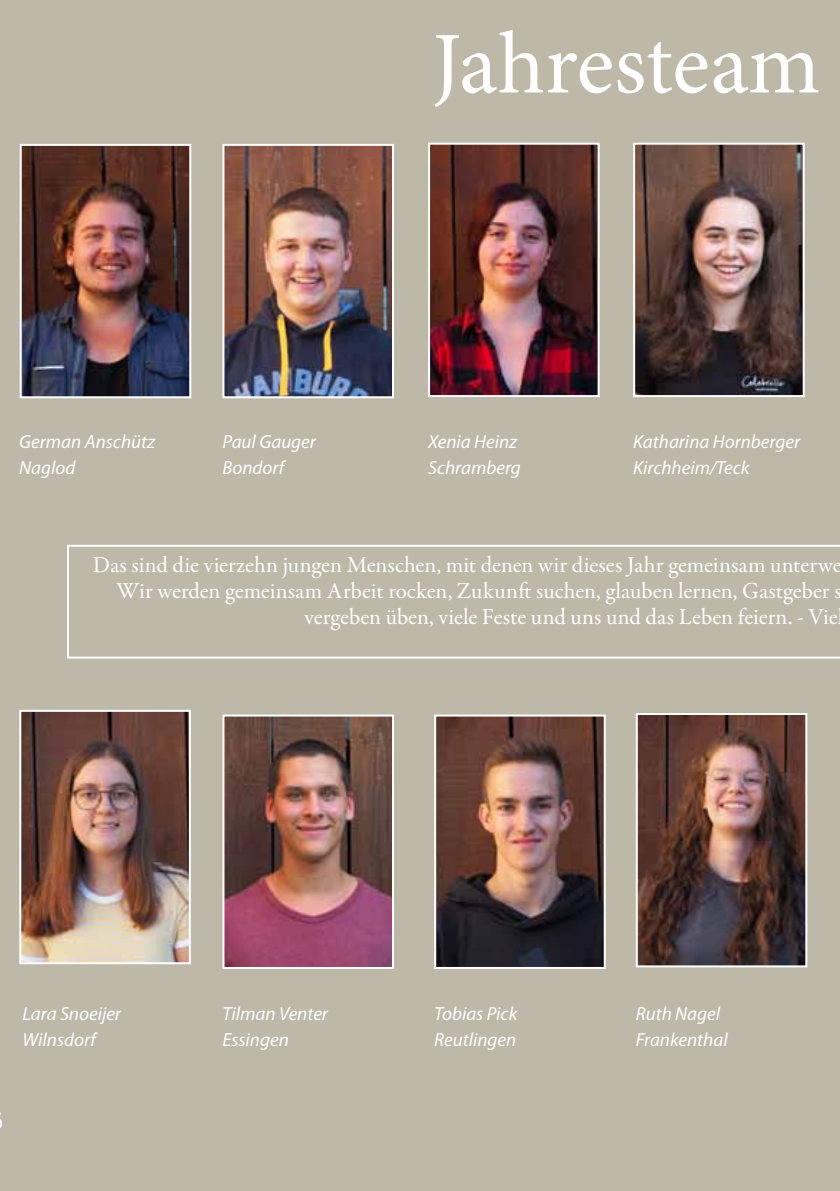
<style>
.page{position:relative;width:840px;height:1191px;background:#fff}
.page>*{position:absolute;margin:0;border:0;box-sizing:border-box;transform-origin:0 0}
.t1{font:88px "Minion Pro";letter-spacing:-.005em;color:#fff}
.t2{font:23px/26px "Garamond Premr Pro";letter-spacing:-.005em;color:#fff;text-align:right}
.t3{font:italic 19px/26px "Myriad Pro";color:#fff}
</style>
<div class="page">
<div style="left:0;top:0;width:839px;height:1191px;background:#beb8a9"></div>
<svg style="left:67px;top:545px;width:772px;height:113px"></svg>
<img style="left:225px;top:147px;width:166px;height:248px">
<div style="left:222px;top:144px;width:172px;height:254px;border:2px solid #fff"></div>
<img style="left:23px;top:147px;width:165px;height:248px">
<div style="left:20px;top:144px;width:171px;height:254px;border:2px solid #fff"></div>
<img style="left:431px;top:146px;width:165px;height:248px">
<div style="left:428px;top:143px;width:171px;height:254px;border:2px solid #fff"></div>
<img style="left:635px;top:146px;width:166px;height:248px">
<div style="left:632px;top:143px;width:172px;height:254px;border:2px solid #fff"></div>
<img style="left:22px;top:713px;width:166px;height:248px">
<div style="left:19px;top:710px;width:172px;height:254px;border:2px solid #fff"></div>
<img style="left:225px;top:717px;width:166px;height:249px">
<div style="left:222px;top:714px;width:172px;height:255px;border:2px solid #fff"></div>
<img style="left:437px;top:717px;width:165px;height:249px">
<div style="left:434px;top:714px;width:171px;height:255px;border:2px solid #fff"></div>
<img style="left:638px;top:716px;width:165px;height:248px">
<div style="left:635px;top:713px;width:171px;height:254px;border:2px solid #fff"></div>
<h1 class="t1" style="left:432px;top:5px;width:389px">Jahresteam</h1>
<p class="t3" style="left:19px;top:428px;width:137px">German Anschütz<br>Naglod</p>
<p class="t3" style="left:222px;top:428px;width:95px">Paul Gauger<br>Bondorf</p>
<p class="t3" style="left:428px;top:428px;width:94px">Xenia Heinz<br>Schramberg</p>
<p class="t3" style="left:632px;top:428px;width:168px">Katharina Hornberger<br>Kirchheim/Teck</p>
<p class="t2" style="left:93px;top:552px;width:750px">Das sind die vierzehn jungen Menschen, mit denen wir dieses Jahr gemeinsam unterwe<br>Wir werden gemeinsam Arbeit rocken, Zukunft suchen, glauben lernen, Gastgeber s vergeben üben, viele Feste und uns und das Leben feiern. - Vie</p>
<p class="t3" style="left:23px;top:1000px;width:100px">Lara Snoeijer<br>Wilnsdorf</p>
<p class="t3" style="left:222px;top:1000px;width:107px">Tilman Venter<br>Essingen</p>
<p class="t3" style="left:434px;top:1000px;width:85px">Tobias Pick<br>Reutlingen</p>
<p class="t3" style="left:635px;top:1000px;width:93px">Ruth Nagel<br>Frankenthal</p>
</div>
